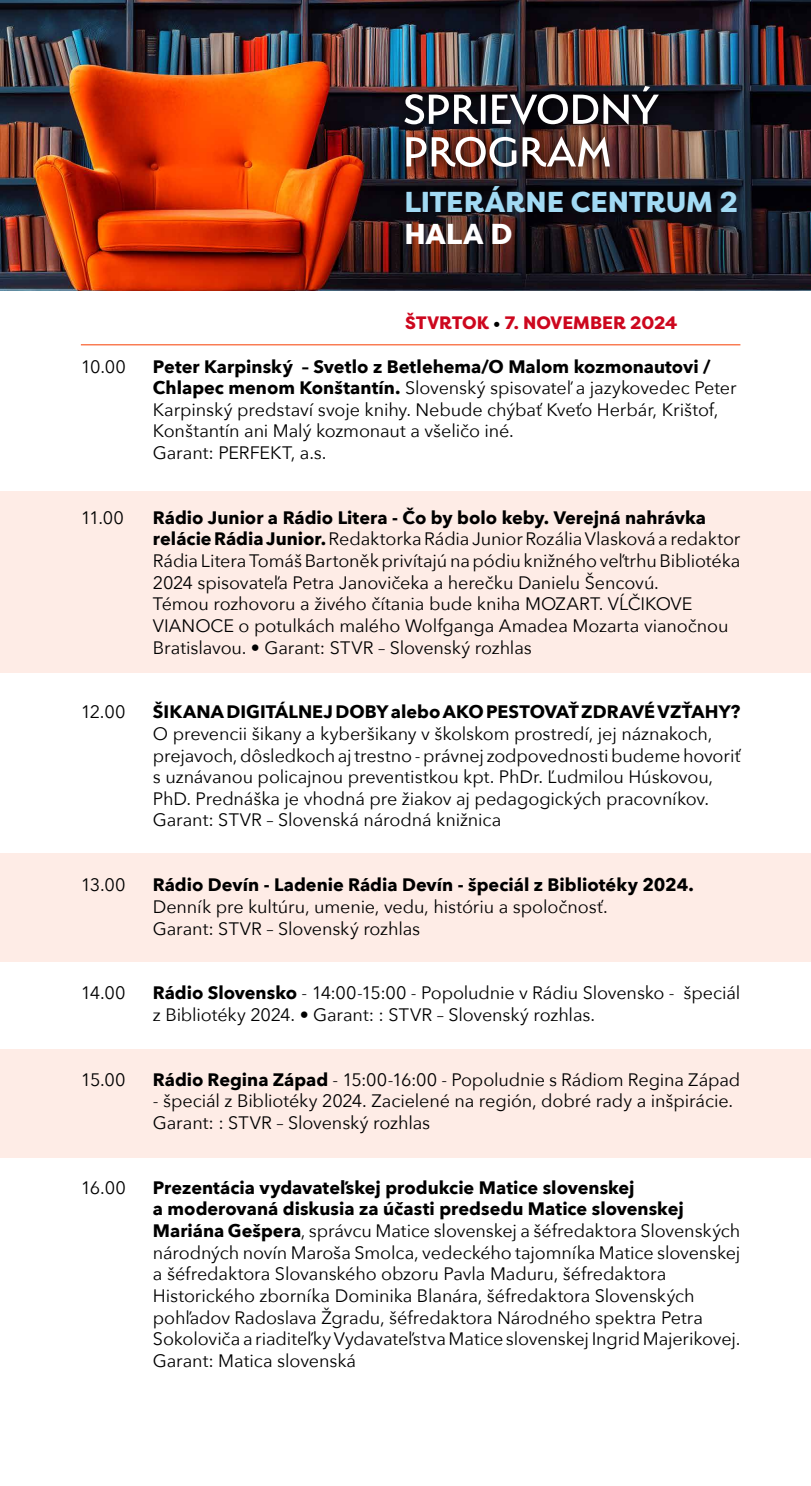
<style>
.page{position:relative;width:811px;height:1486px;background:#fff}
.page>*{position:absolute;margin:0;border:0;box-sizing:border-box;transform-origin:0 0}
.t1{font:800 28.7px "Filson Pro";letter-spacing:-.005em;color:#a2daf4}
.t2{font:800 28.7px "Filson Pro";color:#fff}
.t3{font:18px/21.6px "Avenir Next";letter-spacing:-.01em;color:#000}
.t4{font:700 18px "Avenir Next";color:#000}
.t5{font:800 18px "Filson Pro";letter-spacing:-.01em;color:#cd071e}
.s1{color:#000}
.s2{font-weight:700}
</style>
<div class="page">
<div style="left:0;top:490px;width:810px;height:182px;background:#feece6"></div>
<div style="left:0;top:853px;width:810px;height:108px;background:#feece6"></div>
<div style="left:0;top:1048px;width:810px;height:109px;background:#feece6"></div>
<img style="left:0;top:0;width:810px;height:290px">
<div style="left:393px;top:74px;width:276px;height:105px;background:#000;opacity:.75"></div>
<img style="left:406px;top:136px;width:203px;height:31px">
<svg style="left:404px;top:86px;width:254px;height:39px"></svg>
<hr style="left:81px;top:344px;width:659px;height:1px;background:#f73d00">
<h1 class="t1" style="left:404px;top:183px;width:335px">LITERÁRNE CENTRUM 2</h1>
<h1 class="t2" style="left:404px;top:216px;width:109px">HALA D</h1>
<p class="t5" style="left:405px;top:312px;width:273px">ŠTVRTOK <span class="s1">•</span> 7. NOVEMBER 2024</p>
<p class="t3" style="left:81px;top:355px;width:47px">10.00</p>
<p class="t3" style="left:153px;top:355px;width:585px"><span class="s2">Peter Karpinský – Svetlo z Betlehema/O Malom kozmonautovi / Chlapec menom Konštantín.</span> Slovenský spisovateľ a jazykovedec Peter Karpinský predstaví svoje knihy. Nebude chýbať Kveťo Herbár, Krištof, Konštantín ani Malý kozmonaut a všeličo iné.<br>Garant: PERFEKT, a.s.</p>
<p class="t3" style="left:81px;top:506px;width:45px">11.00</p>
<p class="t3" style="left:153px;top:506px;width:588px"><span class="s2">Rádio Junior a Rádio Litera - Čo by bolo keby. Verejná nahrávka relácie Rádia Junior.</span>RedaktorkaRádia JuniorRozáliaVlasková a redaktor Rádia Litera TomášBartoněkprivítajú napódiu knižnéhoveľtrhuBibliotéka 2024 spisovateľa Petra Janovičeka a herečku Danielu Šencovú.<br>Témou rozhovoru a živého čítania bude kniha MOZART. VĹČIKOVE VIANOCE o potulkách malého Wolfganga Amadea Mozarta vianočnou Bratislavou. • Garant: STVR – Slovenský rozhlas</p>
<p class="t3" style="left:81px;top:700px;width:46px">12.00</p>
<p class="t4" style="left:153px;top:696px;width:588px">ŠIKANA DIGITÁLNEJ DOBY alebo AKO PESTOVAŤ ZDRAVÉ VZŤAHY?</p>
<p class="t3" style="left:153px;top:722px;width:588px">O prevencii šikany a kyberšikany v školskom prostredí, jej náznakoch, prejavoch,dôsledkochajtrestno-právnej zodpovednostibudemehovoriť s uznávanou policajnou preventistkou kpt. PhDr. Ľudmilou Húskovou, PhD. Prednáška je vhodná pre žiakov aj pedagogických pracovníkov.<br>Garant: STVR – Slovenská národná knižnica</p>
<p class="t3" style="left:81px;top:873px;width:46px">13.00</p>
<p class="t4" style="left:153px;top:869px;width:542px">Rádio Devín - Ladenie Rádia Devín - špeciál z Bibliotéky 2024.</p>
<p class="t3" style="left:153px;top:895px;width:456px">Denník pre kultúru, umenie, vedu, históriu a spoločnosť.<br>Garant: STVR – Slovenský rozhlas</p>
<p class="t3" style="left:81px;top:981px;width:46px">14.00</p>
<p class="t3" style="left:153px;top:981px;width:588px"><span class="s2">Rádio Slovensko</span> - 14:00-15:00 - Popoludnie v Rádiu Slovensko - špeciál z Bibliotéky 2024. • Garant: : STVR – Slovenský rozhlas.</p>
<p class="t3" style="left:81px;top:1067px;width:46px">15.00</p>
<p class="t3" style="left:153px;top:1067px;width:588px"><span class="s2">Rádio Regina Západ</span> - 15:00-16:00 - Popoludnie s Rádiom Regina Západ</p>
<p class="t3" style="left:153px;top:1089px;width:581px">- špeciál z Bibliotéky 2024. Zacielené na región, dobré rady a inšpirácie.<br>Garant: : STVR – Slovenský rozhlas</p>
<p class="t3" style="left:81px;top:1175px;width:46px">16.00</p>
<p class="t3" style="left:153px;top:1175px;width:588px"><span class="s2">Prezentácia vydavateľskej produkcie Matice slovenskej<br>a moderovaná diskusia za účasti predsedu Matice slovenskej Mariána Gešpera</span>, správcu Matice slovenskej a šéfredaktora Slovenských národných novín Maroša Smolca, vedeckého tajomníka Matice slovenskej a šéfredaktora Slovanského obzoru Pavla Maduru, šéfredaktora Historického zborníka Dominika Blanára, šéfredaktora Slovenských pohľadov Radoslava Žgradu, šéfredaktora Národného spektra Petra Sokoloviča a riaditeľkyVydavateľstvaMaticeslovenskej IngridMajerikovej.<br>Garant: Matica slovenská</p>
</div>
